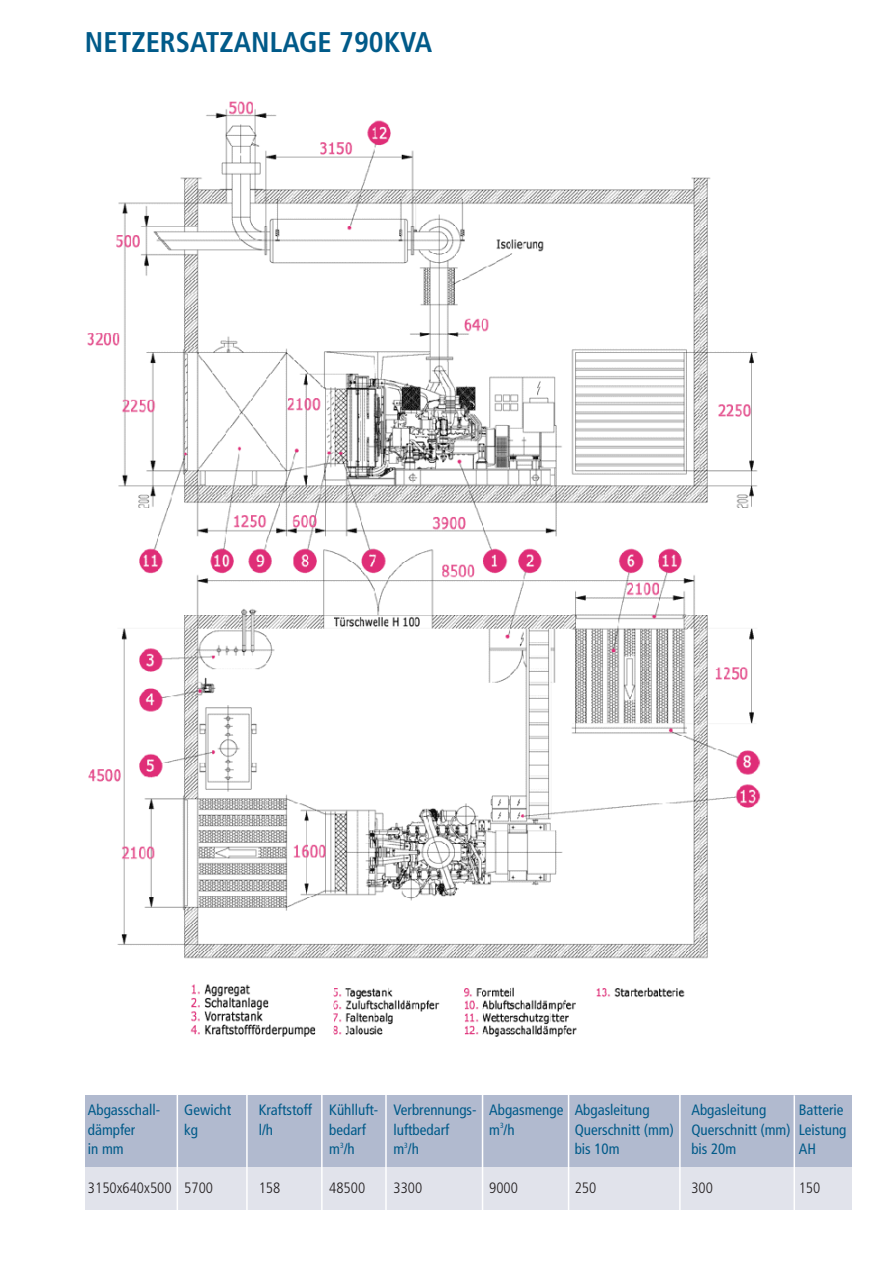
<style>
.page{position:relative;width:893px;height:1263px;background:#fff}
.page>*{position:absolute;margin:0;border:0;box-sizing:border-box;transform-origin:0 0}
.t1{font:700 condensed 28.5px "Frutiger";color:#005a89}
.t2{font:condensed 15px "Frutiger";color:#005a89}
.t3{font:300 condensed 15px "Frutiger";color:#231f20}
</style>
<div class="page">
<div style="left:85px;top:1166px;width:766px;height:44px;background:#e1e3eb"></div>
<div style="left:85px;top:1095px;width:766px;height:71px;background:#b1bacf"></div>
<hr style="left:177px;top:1094px;width:1px;height:116px;background:#fff">
<hr style="left:246px;top:1094px;width:2px;height:116px;background:#fff">
<hr style="left:321px;top:1094px;width:2px;height:116px;background:#fff">
<hr style="left:385px;top:1094px;width:2px;height:116px;background:#fff">
<hr style="left:482px;top:1094px;width:1px;height:116px;background:#fff">
<hr style="left:568px;top:1095px;width:1px;height:116px;background:#fff">
<hr style="left:679px;top:1095px;width:2px;height:116px;background:#fff">
<hr style="left:793px;top:1095px;width:2px;height:116px;background:#fff">
<img style="left:87px;top:101px;width:673px;height:936px">
<h1 class="t1" style="left:85px;top:30px;width:349px">NETZERSATZANLAGE 790KVA</h1>
<p class="t2" style="left:88px;top:1104px;width:74px">Abgasschall-</p>
<p class="t2" style="left:184px;top:1104px;width:48px">Gewicht</p>
<p class="t2" style="left:259px;top:1104px;width:392px">Kraftstoff Kühlluft- Verbrennungs- Abgasmenge Abgasleitung</p>
<p class="t2" style="left:691px;top:1104px;width:76px">Abgasleitung</p>
<p class="t2" style="left:799px;top:1104px;width:46px">Batterie</p>
<p class="t2" style="left:88px;top:1124px;width:49px">dämpfer</p>
<p class="t2" style="left:184px;top:1124px;width:15px">kg</p>
<p class="t2" style="left:259px;top:1124px;width:16px">l/h</p>
<p class="t2" style="left:329px;top:1124px;width:38px">bedarf</p>
<p class="t2" style="left:393px;top:1124px;width:57px">luftbedarf</p>
<p class="t2" style="left:489px;top:1124px;width:27px">m<sup>3</sup>/h</p>
<p class="t2" style="left:575px;top:1124px;width:273px">Querschnitt (mm) Querschnitt (mm) Leistung</p>
<p class="t2" style="left:88px;top:1143px;width:37px">in mm</p>
<p class="t2" style="left:329px;top:1143px;width:27px">m<sup>3</sup>/h</p>
<p class="t2" style="left:393px;top:1143px;width:27px">m<sup>3</sup>/h</p>
<p class="t2" style="left:575px;top:1143px;width:46px">bis 10m</p>
<p class="t2" style="left:691px;top:1143px;width:46px">bis 20m</p>
<p class="t2" style="left:799px;top:1143px;width:19px">AH</p>
<p class="t3" style="left:88px;top:1182px;width:127px">3150x640x500 5700</p>
<p class="t3" style="left:259px;top:1182px;width:23px">158</p>
<p class="t3" style="left:329px;top:1182px;width:37px">48500</p>
<p class="t3" style="left:393px;top:1182px;width:30px">3300</p>
<p class="t3" style="left:489px;top:1182px;width:30px">9000</p>
<p class="t3" style="left:575px;top:1182px;width:23px">250</p>
<p class="t3" style="left:691px;top:1182px;width:23px">300</p>
<p class="t3" style="left:799px;top:1182px;width:23px">150</p>
</div>
